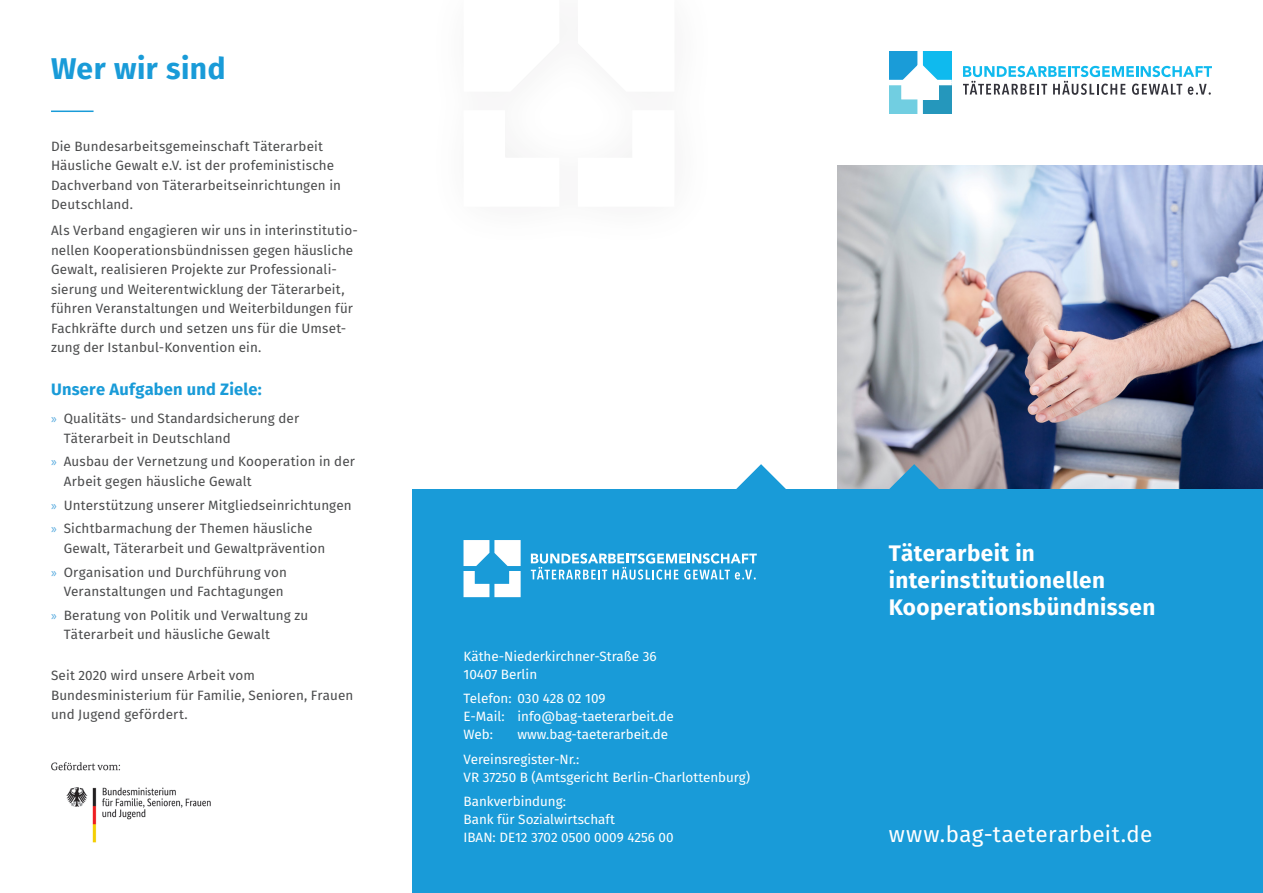
<style>
.page{position:relative;width:1263px;height:893px;background:#fff}
.page>*{position:absolute;margin:0;border:0;box-sizing:border-box;transform-origin:0 0}
.ÜS_Fira{font:700 30px "Fira Sans";letter-spacing:.02em;color:#199bd8}
.GS{font:700 22.5px/27px "Fira Sans";letter-spacing:.02em;color:#fff}
.GS-2{font:22.5px "Fira Sans";letter-spacing:.025em;color:#fff}
.GS_Fira_UÜS{font:700 16.5px "Fira Sans";letter-spacing:.015em;color:#199bd8}
.GS_Fira_Silbentrennu{font:13.5px/19.5px "Fira Sans";letter-spacing:.01em;color:#4b4c4d}
.GS-3{font:13.5px/18px "Fira Sans";color:#fff}
.GS_Fira{font:13.5px/19.5px "Fira Sans";letter-spacing:.01em;color:#4b4c4d}
.s1{font-family:"Myriad Pro";color:#50a7dd}
</style>
<div class="page">
<img style="left:838px;top:165px;width:425px;height:324px">
<svg style="left:889px;top:464px;width:51px;height:25px"></svg>
<svg style="left:736px;top:464px;width:50px;height:25px"></svg>
<img style="left:51px;top:762px;width:160px;height:81px">
<hr style="left:51px;top:111px;width:43px;height:1px;background:#199bd8">
<div style="left:412px;top:489px;width:851px;height:404px;background:#199bd8"></div>
<svg style="left:963px;top:66px;width:249px;height:29px"></svg>
<div style="left:889px;top:51px;width:31px;height:32px;background:#1a9cd8"></div>
<div style="left:889px;top:83px;width:31px;height:31px;background:#71cee1"></div>
<div style="left:920px;top:51px;width:32px;height:32px;background:#0fbaee"></div>
<div style="left:920px;top:83px;width:32px;height:31px;background:#2597bc"></div>
<svg style="left:901px;top:65px;width:38px;height:34px"></svg>
<div style="left:920px;top:83px;width:19px;height:16px;background:#fff"></div>
<div style="left:917px;top:51px;width:6px;height:63px;background:#fff"></div>
<div style="left:889px;top:80px;width:63px;height:5px;background:#fff"></div>
<svg style="left:531px;top:553px;width:226px;height:27px"></svg>
<svg style="left:463px;top:540px;width:58px;height:57px"></svg>
<p class="ÜS_Fira" style="left:51px;top:43px;width:176px">Wer wir sind</p>
<p class="GS_Fira" style="left:51px;top:136px;width:291px">Die Bundesarbeitsgemeinschaft Täterarbeit Häusliche Gewalt e.V. ist der profeministische Dachverband von Täterarbeitseinrichtungen in Deutschland.</p>
<p class="GS_Fira_Silbentrennu" style="left:51px;top:220px;width:308px">Als Verband engagieren wir uns in interinstitutio&shy;nellen Kooperationsbündnissen gegen häusliche Gewalt, realisieren Projekte zur Professionali&shy;sierung und Weiterentwicklung der Täterarbeit, führen Veranstaltungen und Weiterbildungen für Fachkräfte durch und setzen uns für die Umset&shy;zung der Istanbul-Konvention ein.</p>
<p class="GS_Fira_UÜS" style="left:51px;top:375px;width:212px">Unsere Aufgaben und Ziele:</p>
<p class="GS_Fira_Silbentrennu" style="left:64px;top:408px;width:237px;text-indent:-13px"><span class="s1">»</span> Qualitäts- und Standardsicherung der<br>Täterarbeit in Deutschland</p>
<p class="GS_Fira_Silbentrennu" style="left:64px;top:452px;width:293px;text-indent:-13px"><span class="s1">»</span> Ausbau der Vernetzung und Kooperation in der<br>Arbeit gegen häusliche Gewalt</p>
<p class="GS_Fira_Silbentrennu" style="left:51px;top:495px;width:302px"><span class="s1">»</span> Unterstützung unserer Mitgliedseinrichtungen</p>
<p class="GS_Fira_Silbentrennu" style="left:64px;top:519px;width:263px;text-indent:-13px"><span class="s1">»</span> Sichtbarmachung der Themen häusliche<br>Gewalt, Täterarbeit und Gewaltprävention</p>
<p class="GS_Fira_Silbentrennu" style="left:51px;top:562px;width:237px;text-align:right"><span class="s1">»</span> Organisation und Durchführung von<br>Veranstaltungen und Fachtagungen</p>
<p class="GS_Fira_Silbentrennu" style="left:64px;top:605px;width:246px;text-indent:-13px"><span class="s1">»</span> Beratung von Politik und Verwaltung zu<br>Täterarbeit und häusliche Gewalt</p>
<p class="GS_Fira" style="left:51px;top:665px;width:304px">Seit 2020 wird unsere Arbeit vom<br>Bundesministerium für Familie, Senioren, Frauen und Jugend gefördert.</p>
<p class="GS-3" style="left:463px;top:647px;width:195px">Käthe-Niederkirchner-Straße 36<br>10407 Berlin</p>
<p class="GS-3" style="left:463px;top:689px;width:212px">Telefon: 030 428 02 109<br>E-Mail: info@bag-taeterarbeit.de<br>Web:</p>
<p class="GS-3" style="left:517px;top:725px;width:152px">www.bag-taeterarbeit.de</p>
<p class="GS-3" style="left:463px;top:749px;width:288px">Vereinsregister-Nr.:<br>VR 37250 B (Amtsgericht Berlin-Charlottenburg)</p>
<p class="GS-3" style="left:463px;top:792px;width:212px">Bankverbindung:<br>Bank für Sozialwirtschaft<br>IBAN: DE12 3702 0500 0009 4256 00</p>
<p class="GS" style="left:889px;top:538px;width:268px">Täterarbeit in interinstitutionellen<br>Kooperationsbündnissen</p>
<p class="GS-2" style="left:889px;top:817px;width:265px">www.bag-taeterarbeit.de</p>
</div>
